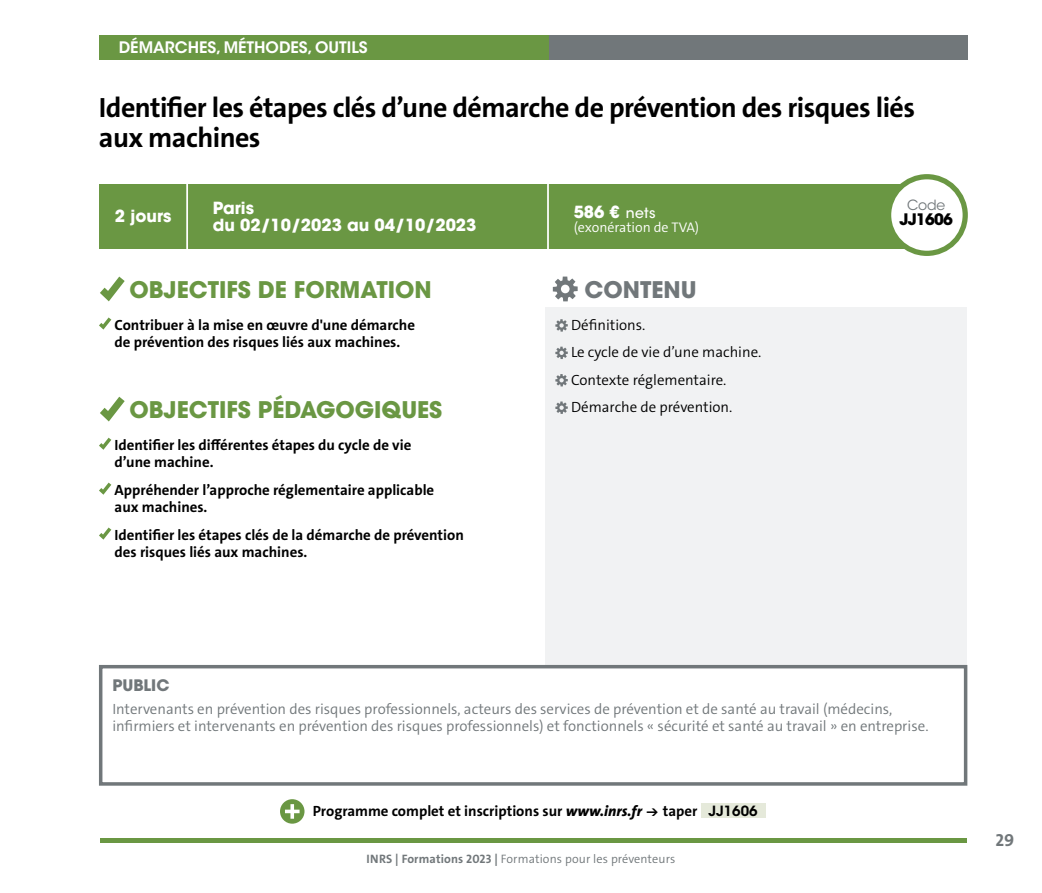
<style>
.page{position:relative;width:1042px;height:893px;background:#fff}
.page>*{position:absolute;margin:0;border:0;box-sizing:border-box;transform-origin:0 0}
.t1{font:700 28px/29.8px "The Sans C4 s";letter-spacing:-.02em;color:#000}
.t2{font:700 22.75px "ITC Avant Garde Std";color:#6a9743}
.t3{font:700 22.75px "ITC Avant Garde Std";color:#71777a}
.t4{font:700 17.5px "The Sans C4 s";color:#71777a}
.t5{font:700 16.62px/17.5px "ITC Avant Garde Std";color:#fff}
.t6{font:600 15.75px "ITC Avant Garde Std";color:#fff}
.t7{font:700 15.75px "ITC Avant Garde Std";color:#71777a}
.t8{font:700 15.75px "ITC Avant Garde Std";letter-spacing:-.05em;color:#000}
.t9{font:700 14.88px/17.5px "The Sans C4 s";color:#000}
.t10{font:300 14.88px/17.5px "The Sans C4 s";color:#71777a}
.t11{font:300 14.88px/27.5px "The Sans C4 s";color:#000}
.t12{font:300 14px "The Sans C4 s";color:#fff}
.t13{font:14px "ITC Avant Garde Std";color:#71777a}
.t14{font:300 12.25px "The Sans C4 s";letter-spacing:.01em;color:#71777a}
.s1{font-weight:500;font-size:14px}
.s2{font-weight:800;font-style:italic}
.s3{font-family:"Flesh Plain";font-weight:400}
.s4{font-family:"ITC Avant Garde Std";font-weight:600;font-size:14px}
.s5{font-weight:700}
</style>
<div class="page">
<div style="left:100px;top:838px;width:866px;height:5px;background:#6a9743"></div>
<div style="left:99px;top:35px;width:564px;height:25px;background:#6a9743"></div>
<svg style="left:553px;top:277px;width:25px;height:24px"></svg>
<svg style="left:100px;top:277px;width:25px;height:24px"></svg>
<div style="left:280px;top:799px;width:24px;height:25px;background:#6a9743;border-radius:50%"></div>
<hr style="left:285px;top:810px;width:14px;height:3px;background:#fff">
<svg style="left:290px;top:804px;width:4px;height:15px"></svg>
<div style="left:99px;top:184px;width:833px;height:64px;background:#6a9743"></div>
<hr style="left:186px;top:172px;width:2px;height:86px;background:#fff">
<hr style="left:547px;top:161px;width:2px;height:112px;background:#fff">
<div style="left:549px;top:35px;width:418px;height:25px;background:#71777a"></div>
<div style="left:545px;top:308px;width:422px;height:357px;background:#f1f2f3"></div>
<svg style="left:555px;top:319px;width:13px;height:13px"></svg>
<svg style="left:555px;top:347px;width:13px;height:12px"></svg>
<svg style="left:555px;top:374px;width:13px;height:12px"></svg>
<svg style="left:555px;top:401px;width:13px;height:13px"></svg>
<svg style="left:100px;top:397px;width:25px;height:24px"></svg>
<svg style="left:99px;top:438px;width:12px;height:12px"></svg>
<svg style="left:99px;top:483px;width:12px;height:12px"></svg>
<svg style="left:99px;top:527px;width:12px;height:13px"></svg>
<svg style="left:99px;top:317px;width:12px;height:13px"></svg>
<div style="left:99px;top:665px;width:868px;height:121px;border:4px solid #71777a"></div>
<div style="left:701px;top:804px;width:64px;height:14px;background:#e5e9da"></div>
<div style="left:888px;top:177px;width:77px;height:76px;background:#fff;border-radius:50%"></div>
<div style="left:886px;top:174px;width:82px;height:82px;border:5px solid #6a9743;border-radius:50%"></div>
<p class="t6" style="left:119px;top:37px;width:250px">DÉMARCHES, MÉTHODES, OUTILS</p>
<h1 class="t1" style="left:99px;top:93px;width:817px">Identifier les étapes clés d’une démarche de prévention des risques liés aux machines</h1>
<p class="t5" style="left:115px;top:207px;width:58px">2 jours</p>
<p class="t5" style="left:213px;top:199px;width:265px">Paris<br>du 02/10/2023 au 04/10/2023</p>
<p class="t5" style="left:574px;top:203px;width:83px">586 € <span class="s1">nets</span></p>
<p class="t12" style="left:574px;top:219px;width:127px">(exonération de TVA)</p>
<h2 class="t2" style="left:129px;top:275px;width:304px">OBJECTIFS DE FORMATION</h2>
<h2 class="t3" style="left:584px;top:275px;width:114px">CONTENU</h2>
<p class="t9" style="left:115px;top:316px;width:302px">Contribuer à la mise en œuvre d'une démarche de prévention des risques liés aux machines.</p>
<p class="t11" style="left:571px;top:311px;width:192px">Définitions.<br>Le cycle de vie d’une machine.<br>Contexte réglementaire.</p>
<h2 class="t2" style="left:129px;top:395px;width:314px">OBJECTIFS PÉDAGOGIQUES</h2>
<p class="t11" style="left:571px;top:393px;width:163px">Démarche de prévention.</p>
<p class="t9" style="left:115px;top:436px;width:298px">Identifier les différentes étapes du cycle de vie d’une machine.</p>
<p class="t9" style="left:115px;top:481px;width:321px">Appréhender l’approche réglementaire applicable aux machines.</p>
<p class="t9" style="left:115px;top:526px;width:351px">Identifier les étapes clés de la démarche de prévention des risques liés aux machines.</p>
<p class="t13" style="left:907px;top:196px;width:39px">Code</p>
<p class="t8" style="left:899px;top:209px;width:55px">JJ1606</p>
<p class="t7" style="left:112px;top:675px;width:59px">PUBLIC</p>
<p class="t10" style="left:112px;top:700px;width:818px">Intervenants en prévention des risques professionnels, acteurs des services de prévention et de santé au travail (médecins, infirmiers et intervenants en prévention des risques professionnels) et fonctionnels « sécurité et santé au travail » en entreprise.</p>
<p class="t9" style="left:313px;top:802px;width:446px">Programme complet et inscriptions sur <span class="s2">www.inrs.fr</span> <span class="s3">Q</span> taper <span class="s4">JJ1606</span></p>
<p class="t14" style="left:366px;top:851px;width:310px"><span class="s5">INRS | Formations 2023 |</span> Formations pour les préventeurs</p>
<p class="t4" style="left:995px;top:829px;width:20px">29</p>
</div>
